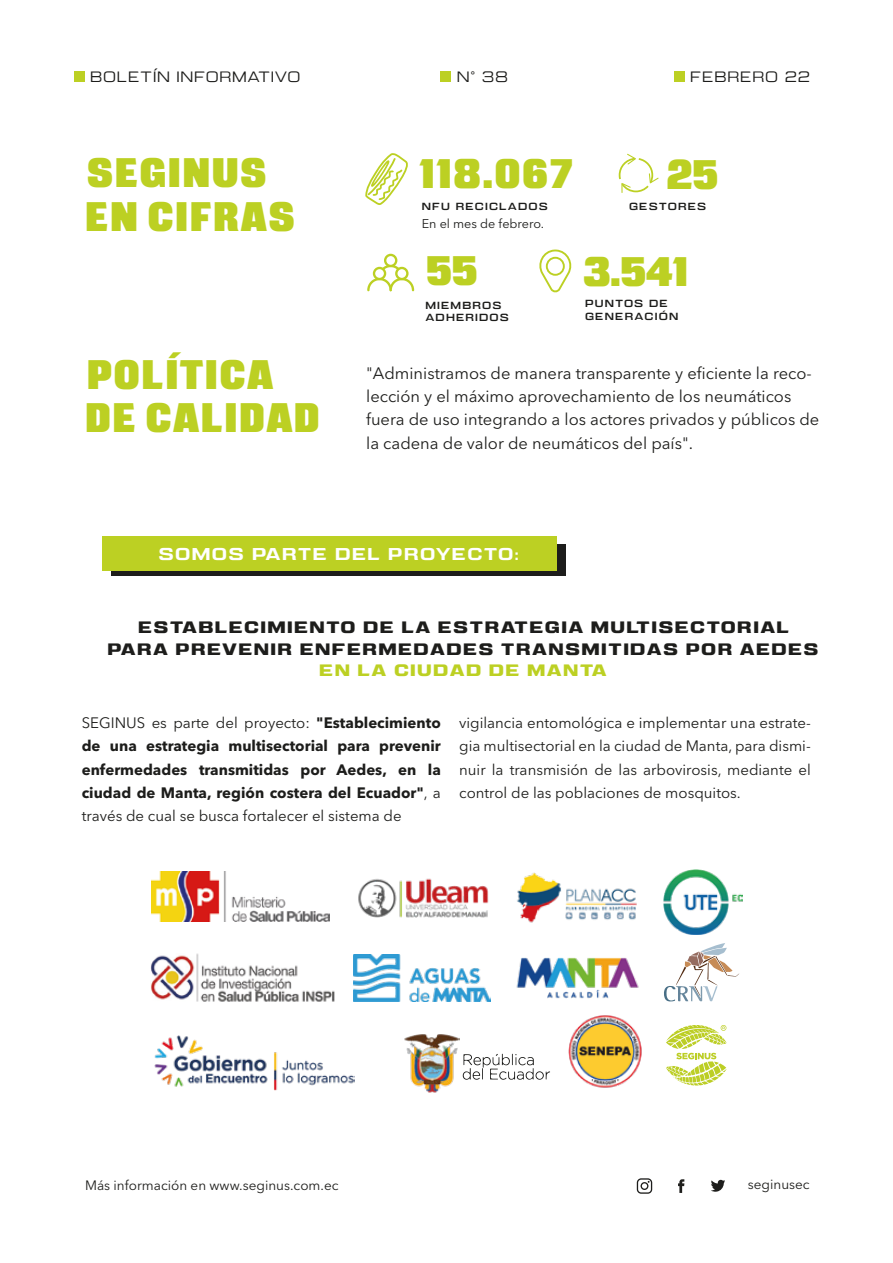
<style>
.page{position:relative;width:893px;height:1263px;background:#fff}
.page>*{position:absolute;margin:0;border:0;box-sizing:border-box;transform-origin:0 0}
.t1{font:900 condensed 41.25px/43.5px "Intensa";letter-spacing:.05em;color:#bcd023}
.t2{font:500 expanded 17.1px "Intensa";letter-spacing:.08em;color:#fff}
.t3{font:16.5px/23.2px "Avenir Next LT Pro";color:#1d1d1b}
.t4{font:700 expanded 16.5px/21.3px "Intensa";letter-spacing:.08em;color:#1d1d1b;text-align:center}
.t5{font:700 expanded 16.5px "Intensa";letter-spacing:.08em;color:#bcd023}
.t6{font:700 15px/23.2px "Avenir Next LT Pro";color:#1d1d1b;text-align:justify}
.t7{font:15px/23.2px "Avenir Next LT Pro";color:#1d1d1b;text-align:justify}
.t8{font:300 expanded 15px "Intensa";letter-spacing:.05em;color:#1d1d1b}
.t9{font:13.5px "Avenir Next LT Pro";color:#1e1e1c}
.t10{font:12.6px "Avenir Next LT Pro";color:#1d1d1b}
.t11{font:expanded 10.35px/12.9px "Intensa";letter-spacing:.11em;color:#1d1d1b}
.s1{font-weight:400}
</style>
<div class="page">
<img style="left:404px;top:1034px;width:55px;height:59px">
<svg style="left:462px;top:1054px;width:88px;height:26px"></svg>
<img style="left:154px;top:1035px;width:201px;height:55px">
<img style="left:151px;top:871px;width:178px;height:50px">
<img style="left:151px;top:953px;width:184px;height:48px">
<svg style="left:664px;top:943px;width:75px;height:59px"></svg>
<img style="left:516px;top:957px;width:123px;height:42px">
<img style="left:354px;top:955px;width:137px;height:46px">
<img style="left:663px;top:869px;width:79px;height:65px">
<svg style="left:666px;top:1025px;width:61px;height:60px"></svg>
<img style="left:358px;top:878px;width:131px;height:40px">
<img style="left:517px;top:872px;width:120px;height:51px">
<img style="left:568px;top:1015px;width:74px;height:73px">
<div style="left:74px;top:71px;width:11px;height:11px;background:#bcd023"></div>
<div style="left:674px;top:71px;width:10px;height:11px;background:#bcd023"></div>
<div style="left:440px;top:71px;width:11px;height:11px;background:#bcd023"></div>
<svg style="left:637px;top:1178px;width:15px;height:16px"></svg>
<svg style="left:678px;top:1179px;width:6px;height:14px"></svg>
<svg style="left:711px;top:1179px;width:14px;height:13px"></svg>
<svg style="left:365px;top:153px;width:43px;height:52px"></svg>
<svg style="left:367px;top:264px;width:48px;height:28px"></svg>
<div style="left:384px;top:254px;width:13px;height:13px;border:2px solid #bcd023;border-radius:50%"></div>
<div style="left:374px;top:268px;width:11px;height:11px;background:#fff;border-radius:50%"></div>
<div style="left:373px;top:267px;width:13px;height:13px;border:2px solid #bcd023;border-radius:50%"></div>
<svg style="left:396px;top:268px;width:11px;height:11px"></svg>
<div style="left:395px;top:267px;width:14px;height:13px;border:2px solid #bcd023;border-radius:50%"></div>
<svg style="left:539px;top:249px;width:33px;height:44px"></svg>
<div style="left:546px;top:257px;width:19px;height:19px;border:2px solid #bcd023;border-radius:50%"></div>
<svg style="left:619px;top:154px;width:40px;height:39px"></svg>
<div style="left:111px;top:545px;width:454px;height:31px;background:#1d1d1b"></div>
<div style="left:102px;top:537px;width:455px;height:34px;background:#bcd023"></div>
<p class="t8" style="left:90px;top:67px;width:212px">BOLETÍN INFORMATIVO</p>
<p class="t8" style="left:457px;top:67px;width:53px">N° 38</p>
<p class="t8" style="left:690px;top:67px;width:122px">FEBRERO 22</p>
<h1 class="t1" style="left:87px;top:153px;width:181px">SEGINUS</h1>
<h1 class="t1" style="left:667px;top:154px;width:53px">25</h1>
<h1 class="t1" style="left:86px;top:197px;width:211px">EN CIFRAS</h1>
<h1 class="t1" style="left:420px;top:154px;width:154px">118.067</h1>
<p class="t11" style="left:629px;top:200px;width:79px">GESTORES</p>
<p class="t11" style="left:422px;top:200px;width:128px">NFU RECICLADOS</p>
<p class="t10" style="left:422px;top:216px;width:124px">En el mes de febrero.</p>
<h1 class="t1" style="left:86px;top:354px;width:236px">POLÍTICA<br>DE CALIDAD</h1>
<h1 class="t1" style="left:427px;top:251px;width:52px">55</h1>
<p class="t11" style="left:425px;top:298px;width:85px">MIEMBROS<br>ADHERIDOS</p>
<h1 class="t1" style="left:583px;top:251px;width:106px">3.541</h1>
<p class="t11" style="left:585px;top:297px;width:95px">PUNTOS DE<br>GENERACIÓN</p>
<p class="t3" style="left:366px;top:361px;width:455px">"Administramos de manera transparente y eficiente la reco&shy;lección y el máximo aprovechamiento de los neumáticos fuera de uso integrando a los actores privados y públicos de la cadena de valor de neumáticos del país".</p>
<p class="t2" style="left:158px;top:543px;width:362px">SOMOS PARTE DEL PROYECTO:</p>
<p class="t4" style="left:107px;top:617px;width:713px">ESTABLECIMIENTO DE LA ESTRATEGIA MULTISECTORIAL<br>PARA PREVENIR ENFERMEDADES TRANSMITIDAS POR AEDES</p>
<p class="t5" style="left:319px;top:659px;width:289px">EN LA CIUDAD DE MANTA</p>
<p class="t6" style="left:82px;top:711px;width:361px"><span class="s1">SEGINUS es parte del proyecto:</span> "Establecimiento de una estrategia multisectorial para prevenir enfermedades transmitidas por Aedes, en la ciudad de Manta, región costera del Ecuador"<span class="s1">, a través de cual se busca fortalecer el sistema de</span></p>
<p class="t7" style="left:459px;top:711px;width:353px">vigilancia entomológica e implementar una estrate&shy;gia multisectorial en la ciudad de Manta, para dismi&shy;nuir la transmisión de las arbovirosis, mediante el control de las poblaciones de mosquitos.</p>
<p class="t9" style="left:85px;top:1177px;width:255px">Más información en www.seginus.com.ec</p>
<p class="t9" style="left:748px;top:1176px;width:63px">seginusec</p>
</div>
